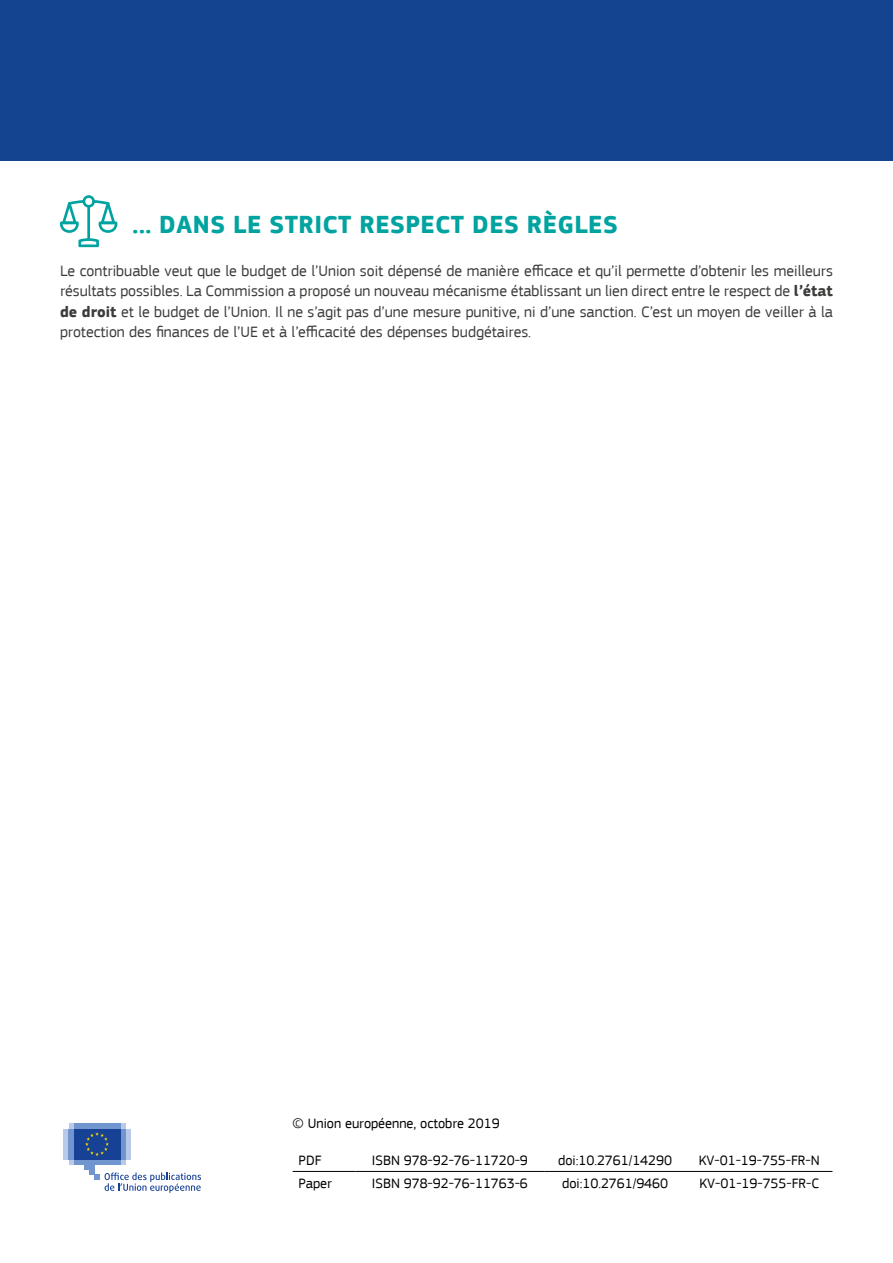
<style>
.page{position:relative;width:893px;height:1263px;background:#fff}
.page>*{position:absolute;margin:0;border:0;box-sizing:border-box;transform-origin:0 0}
.Sub-title_3{font:700 25.5px "EC Square Sans Pro";letter-spacing:.02em;color:#00a3a0}
.bullet-_01{font:15.75px/20.2px "EC Square Sans Pro";color:#3c3c3b;text-align:justify}
.t1{font:14.25px "EC Square Sans Pro";color:#000}
.s1{font-weight:700}
</style>
<div class="page">
<div style="left:0;top:0;width:893px;height:160px;background:#144390"></div>
<hr style="left:293px;top:1171px;width:63px;height:1px;background:#000">
<hr style="left:356px;top:1171px;width:188px;height:1px;background:#000">
<hr style="left:544px;top:1171px;width:142px;height:1px;background:#000">
<hr style="left:686px;top:1171px;width:146px;height:1px;background:#000">
<svg style="left:60px;top:195px;width:57px;height:52px"></svg>
<svg style="left:69px;top:1159px;width:56px;height:5px"></svg>
<svg style="left:69px;top:1123px;width:56px;height:5px"></svg>
<div style="left:74px;top:1123px;width:46px;height:5px;background:#7196cf"></div>
<div style="left:74px;top:1159px;width:46px;height:5px;background:#7196cf"></div>
<div style="left:120px;top:1128px;width:5px;height:31px;background:#7196cf"></div>
<div style="left:125px;top:1128px;width:5px;height:31px;background:#b8cae7"></div>
<div style="left:69px;top:1128px;width:5px;height:31px;background:#7196cf"></div>
<div style="left:64px;top:1128px;width:5px;height:31px;background:#b8cae7"></div>
<div style="left:84px;top:1159px;width:10px;height:11px;background:#7196cf"></div>
<div style="left:89px;top:1159px;width:5px;height:16px;background:#7196cf"></div>
<div style="left:74px;top:1128px;width:46px;height:31px;background:#164194"></div>
<svg style="left:85px;top:1132px;width:24px;height:24px"></svg>
<svg style="left:94px;top:1172px;width:107px;height:21px"></svg>
<p class="Sub-title_3" style="left:133px;top:209px;width:487px">... DANS LE STRICT RESPECT DES RÈGLES</p>
<p class="bullet-_01" style="left:60px;top:261px;width:774px">Le contribuable veut que le budget de l’Union soit dépensé de manière efficace et qu’il permette d’obtenir les meilleurs résultats possibles. La Commission a proposé un nouveau mécanisme établissant un lien direct entre le respect de <span class="s1">l’état de droit</span> et le budget de l’Union. Il ne s’agit pas d’une mesure punitive, ni d’une sanction. C’est un moyen de veiller à la protection des finances de l’UE et à l’efficacité des dépenses budgétaires.</p>
<p class="t1" style="left:293px;top:1115px;width:208px">© Union européenne, octobre 2019</p>
<p class="t1" style="left:299px;top:1152px;width:24px">PDF</p>
<p class="t1" style="left:372px;top:1152px;width:157px">ISBN 978-92-76-11720-9</p>
<p class="t1" style="left:558px;top:1152px;width:115px">doi:10.2761/14290</p>
<p class="t1" style="left:699px;top:1152px;width:122px">KV-01-19-755-FR-N</p>
<p class="t1" style="left:299px;top:1175px;width:35px">Paper</p>
<p class="t1" style="left:372px;top:1175px;width:157px">ISBN 978-92-76-11763-6</p>
<p class="t1" style="left:562px;top:1175px;width:107px">doi:10.2761/9460</p>
<p class="t1" style="left:699px;top:1175px;width:121px">KV-01-19-755-FR-C</p>
</div>
